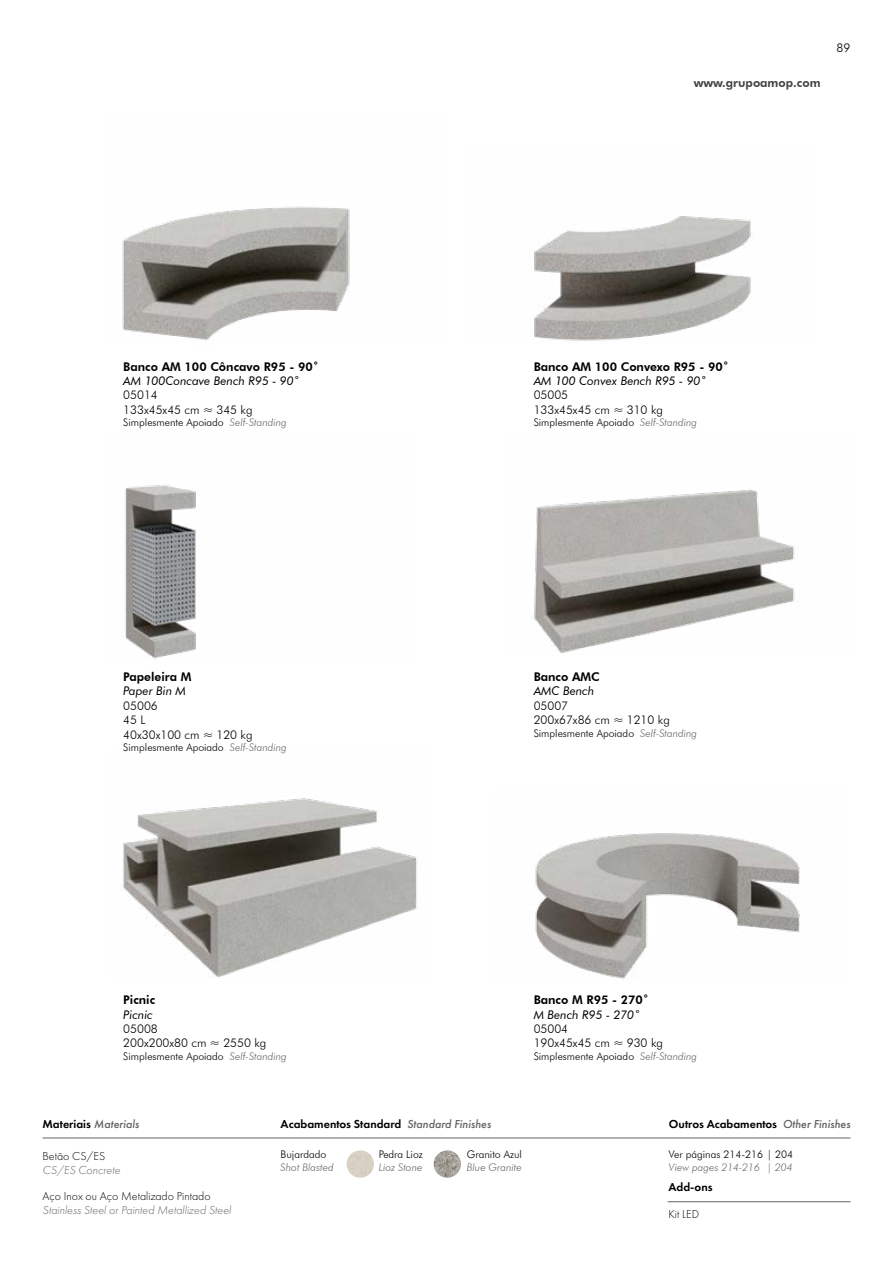
<style>
.page{position:relative;width:893px;height:1263px;background:#fff}
.page>*{position:absolute;margin:0;border:0;box-sizing:border-box;transform-origin:0 0}
.t1{font:300 12px/14.4px "Futura BT";color:#000}
.t2{font:600 12px "Futura PT";color:#000}
.t3{font:800 12px "Futura BT";color:#000}
.t4{font:italic 12px "Futura BT";color:#000}
.t5{font:italic 300 12px "Futura PT";color:#636466}
.t6{font:300 12px "Futura PT";color:#000}
.t7{font:800 12px "Futura BT";color:#414042}
.t8{font:300 10.5px "Futura BT";color:#000}
.t9{font:italic 300 10.5px "Futura BT";color:#636466}
.s1{font-style:italic;color:#636466}
.s2{font-weight:500;font-style:italic;color:#636466}
</style>
<div class="page">
<img style="left:534px;top:216px;width:217px;height:125px">
<img style="left:534px;top:489px;width:261px;height:164px">
<img style="left:125px;top:485px;width:71px;height:174px">
<img style="left:123px;top:798px;width:294px;height:179px">
<img style="left:122px;top:206px;width:228px;height:135px">
<img style="left:535px;top:833px;width:265px;height:146px">
<hr style="left:43px;top:1138px;width:807px;height:1px;background:#636466">
<img style="left:434px;top:1150px;width:27px;height:28px;border-radius:14px">
<img style="left:347px;top:1150px;width:27px;height:28px;border-radius:14px">
<hr style="left:668px;top:1201px;width:182px;height:1px;background:#636466">
<p class="t3" style="left:123px;top:359px;width:197px">Banco AM 100 Côncavo R95 - 90˚</p>
<p class="t4" style="left:123px;top:373px;width:178px">AM 100Concave Bench R95 - 90˚</p>
<p class="t1" style="left:123px;top:388px;width:131px">05014<br>133x45x45 cm ≈ 345 kg</p>
<p class="t8" style="left:123px;top:416px;width:165px">Simplesmente Apoiado <span class="s1">Self-Standing</span></p>
<p class="t3" style="left:123px;top:669px;width:70px">Papeleira M</p>
<p class="t4" style="left:123px;top:684px;width:64px">Paper Bin M</p>
<p class="t1" style="left:123px;top:698px;width:131px">05006<br>45 L<br>40x30x100 cm ≈ 120 kg</p>
<p class="t8" style="left:123px;top:741px;width:165px">Simplesmente Apoiado <span class="s1">Self-Standing</span></p>
<p class="t3" style="left:123px;top:993px;width:33px">Picnic</p>
<p class="t4" style="left:123px;top:1007px;width:31px">Picnic</p>
<p class="t1" style="left:123px;top:1021px;width:145px">05008<br>200x200x80 cm ≈ 2550 kg</p>
<p class="t8" style="left:123px;top:1050px;width:165px">Simplesmente Apoiado <span class="s1">Self-Standing</span></p>
<p class="t7" style="left:694px;top:76px;width:128px">www.grupoamop.com</p>
<p class="t1" style="left:837px;top:40px;width:15px">89</p>
<p class="t3" style="left:534px;top:359px;width:197px">Banco AM 100 Convexo R95 - 90˚</p>
<p class="t4" style="left:534px;top:373px;width:174px">AM 100 Convex Bench R95 - 90˚</p>
<p class="t1" style="left:534px;top:388px;width:131px">05005<br>133x45x45 cm ≈ 310 kg</p>
<p class="t8" style="left:534px;top:416px;width:165px">Simplesmente Apoiado <span class="s1">Self-Standing</span></p>
<p class="t3" style="left:534px;top:669px;width:68px">Banco AMC</p>
<p class="t4" style="left:534px;top:684px;width:62px">AMC Bench</p>
<p class="t1" style="left:534px;top:698px;width:138px">05007<br>200x67x86 cm ≈ 1210 kg</p>
<p class="t8" style="left:534px;top:727px;width:165px">Simplesmente Apoiado <span class="s1">Self-Standing</span></p>
<p class="t3" style="left:534px;top:993px;width:117px">Banco M R95 - 270˚</p>
<p class="t4" style="left:534px;top:1007px;width:108px">M Bench R95 - 270˚</p>
<p class="t1" style="left:534px;top:1021px;width:131px">05004<br>190x45x45 cm ≈ 930 kg</p>
<p class="t8" style="left:534px;top:1050px;width:165px">Simplesmente Apoiado <span class="s1">Self-Standing</span></p>
<p class="t2" style="left:43px;top:1116px;width:98px">Materiais <span class="s2">Materials</span></p>
<p class="t2" style="left:669px;top:1116px;width:183px">Outros Acabamentos <span class="s2">Other Finishes</span></p>
<p class="t6" style="left:43px;top:1149px;width:64px">Betão CS/ES</p>
<p class="t5" style="left:43px;top:1163px;width:79px">CS/ES Concrete</p>
<p class="t2" style="left:281px;top:1116px;width:212px">Acabamentos Standard <span class="s2">Standard Finishes</span></p>
<p class="t8" style="left:379px;top:1148px;width:46px">Pedra Lioz</p>
<p class="t9" style="left:379px;top:1160px;width:45px">Lioz Stone</p>
<p class="t8" style="left:669px;top:1148px;width:126px">Ver páginas 214-216 | 204</p>
<p class="t9" style="left:669px;top:1160px;width:92px">View pages 214-216</p>
<p class="t8" style="left:281px;top:1148px;width:47px">Bujardado</p>
<p class="t9" style="left:281px;top:1160px;width:55px">Shot Blasted</p>
<p class="t8" style="left:467px;top:1148px;width:57px">Granito Azul</p>
<p class="t9" style="left:467px;top:1160px;width:56px">Blue Granite</p>
<p class="t9" style="left:767px;top:1160px;width:27px">| 204</p>
<p class="t6" style="left:43px;top:1189px;width:170px">Aço Inox ou Aço Metalizado Pintado</p>
<p class="t5" style="left:43px;top:1203px;width:190px">Stainless Steel or Painted Metallized Steel</p>
<p class="t2" style="left:668px;top:1180px;width:46px">Add-ons</p>
<p class="t6" style="left:668px;top:1207px;width:32px">Kit LED</p>
</div>
